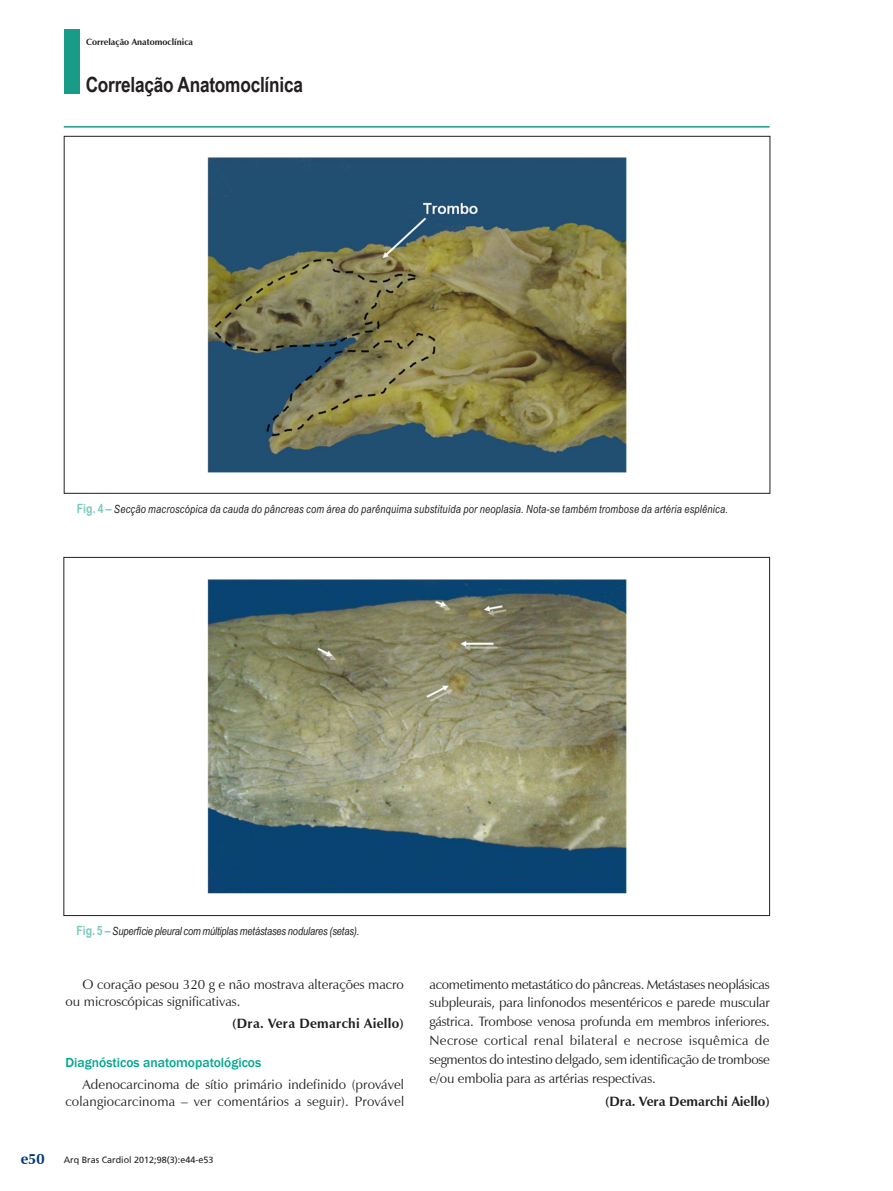
<style>
.page{position:relative;width:893px;height:1191px;background:#fff}
.page>*{position:absolute;margin:0;border:0;box-sizing:border-box;transform-origin:0 0}
.t1{font:700 21px "Arial Narrow";letter-spacing:-.01em;color:#231f20}
.t2{font:700 15px "Zapf Humanist 601 BT";color:#013775}
.Texto{font:13.5px/18.9px "Zapf Humanist 601 BT";color:#231f20}
.Subtítulo{font:500 13.5px "Franklin Gothic";color:#00a78e}
.Texto-2{font:700 13.5px "Zapf Humanist 601 BT";letter-spacing:.02em;color:#231f20}
.Texto-3{font:700 13.5px "Zapf Humanist 601 BT";color:#231f20}
._04_FIGURA_ref{font:italic 11.25px "Arial Narrow";letter-spacing:.02em;color:#231f20}
._04_FIGURA_ref-2{font:italic 11.25px "Arial Narrow";letter-spacing:-.01em;color:#231f20}
.t3{font:9px "Frutiger";color:#231f20}
.t4{font:700 9px "Zapf Humanist 601 BT";color:#231f20}
.s1{font-weight:700;font-style:normal;font-size:12.75px;color:#7bc9be}
</style>
<div class="page">
<div style="left:64px;top:29px;width:16px;height:65px;background:#189c88"></div>
<hr style="left:64px;top:126px;width:706px;height:2px;background:#189c88">
<img style="left:208px;top:157px;width:418px;height:315px">
<img style="left:207px;top:579px;width:419px;height:314px">
<p class="t4" style="left:86px;top:36px;width:109px">Correlação Anatomoclínica</p>
<h1 class="t1" style="left:86px;top:68px;width:219px">Correlação Anatomoclínica</h1>
<p class="_04_FIGURA_ref" style="left:77px;top:501px;width:653px"><span class="s1">Fig. 4 –</span> Secção macroscópica da cauda do pâncreas com área do parênquima substituída por neoplasia. Nota-se também trombose da artéria esplênica.</p>
<p class="t2" style="left:21px;top:1149px;width:26px">e50</p>
<p class="_04_FIGURA_ref-2" style="left:76px;top:923px;width:285px"><span class="s1">Fig. 5 –</span> Superfície pleural com múltiplas metástases nodulares (setas).</p>
<p class="Texto" style="left:65px;top:975px;width:340px;line-height:17.4px;text-indent:17px">O coração pesou 320 g e não mostrava alterações macro ou microscópicas significativas.</p>
<p class="Texto-2" style="left:232px;top:1014px;width:173px">(Dra. Vera Demarchi Aiello)</p>
<p class="Subtítulo" style="left:65px;top:1054px;width:197px">Diagnósticos anatomopatológicos</p>
<p class="Texto" style="left:65px;top:1075px;width:340px;line-height:17.4px;text-align:right">Adenocarcinoma de sítio primário indefinido (provável colangiocarcinoma – ver comentários a seguir). Provável</p>
<p class="t3" style="left:64px;top:1154px;width:151px">Arq Bras Cardiol 2012;98(3):e44-e53</p>
<p class="Texto" style="left:429px;top:974px;width:342px;text-align:justify">acometimento metastático do pâncreas. Metástases neoplásicas subpleurais, para linfonodos mesentéricos e parede muscular gástrica. Trombose venosa profunda em membros inferiores.<br>Necrose cortical renal bilateral e necrose isquêmica de segmentos do intestino delgado, sem identificação de trombose e/ou embolia para as artérias respectivas.</p>
<p class="Texto-3" style="left:605px;top:1093px;width:166px">(Dra. Vera Demarchi Aiello)</p>
</div>
